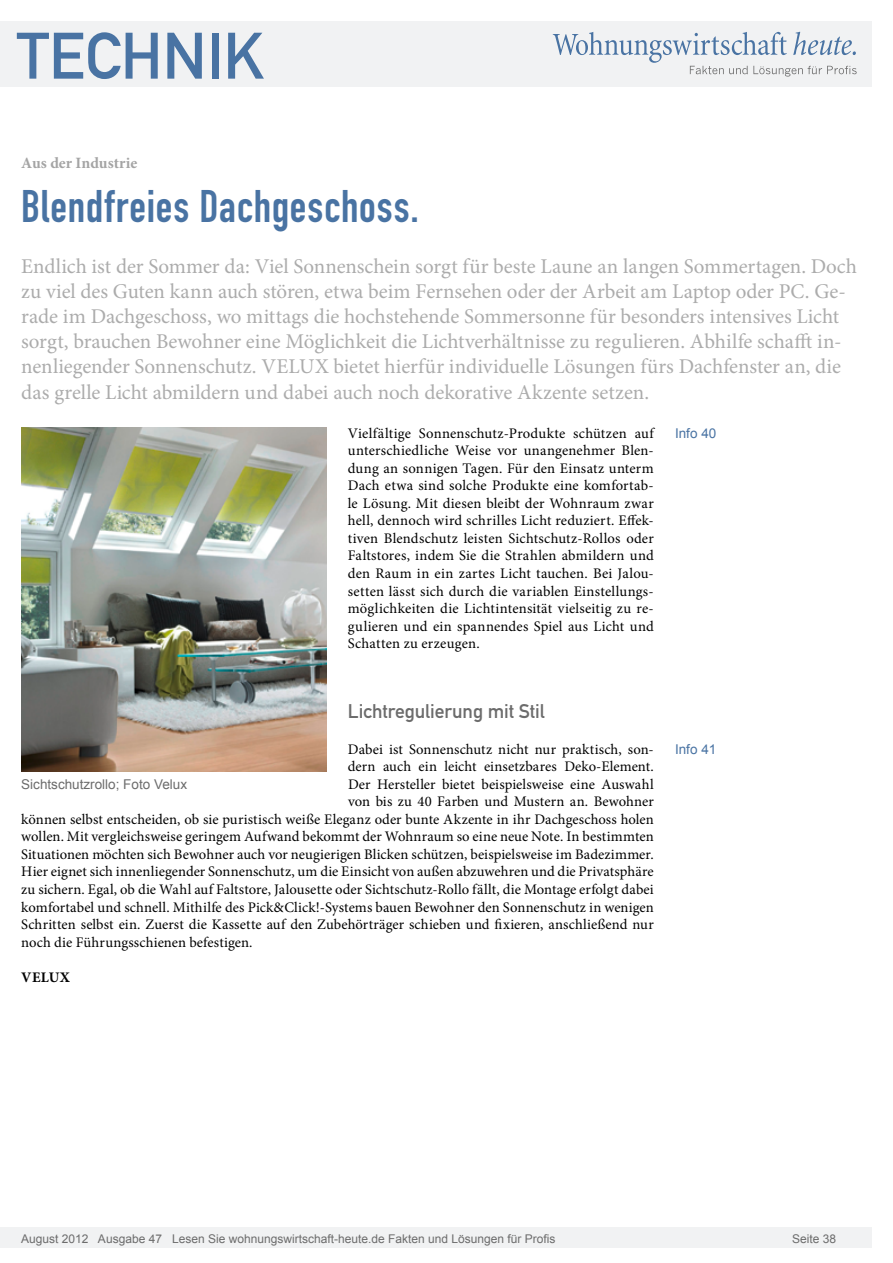
<style>
.page{position:relative;width:893px;height:1263px;background:#fff}
.page>*{position:absolute;margin:0;border:0;box-sizing:border-box;transform-origin:0 0}
.t1{font:64.5px "DIN Mittelschrift";color:#4973a3}
.Überschrift_Groß{font:45px "DIN Engschrift";letter-spacing:.015em;color:#4973a3}
.Anlesetext{font:21px/25.2px "Minion Pro";letter-spacing:-.005em;color:#acacac}
.Überschrift_Grau{font:19.5px "DIN Mittelschrift";letter-spacing:-.005em;color:#6c6c6c}
.Kategorie{font:700 15.75px "Minion Pro";color:#a4a4a4}
.Fließtext_erste_Zeil{font:14.7px/17.5px "Minion Pro";letter-spacing:.005em;color:#000;text-align:justify}
.AUTOR{font:700 14.7px "Minion Pro";letter-spacing:.025em;color:#000}
.Bildunterschrift{font:13.5px "Arial";color:#6c6c6c}
.Info{font:13.5px "Arial";color:#4973a3}
.t2{font:12px "Arial";color:#6c6c6c}
</style>
<div class="page">
<div style="left:0;top:1227px;width:872px;height:20px;background:#f1f2f3"></div>
<div style="left:0;top:21px;width:872px;height:66px;background:#f1f2f3"></div>
<svg style="left:553px;top:32px;width:304px;height:45px"></svg>
<img style="left:21px;top:427px;width:306px;height:344px">
<h1 class="t1" style="left:17px;top:18px;width:249px">TECHNIK</h1>
<p class="Kategorie" style="left:21px;top:152px;width:118px">Aus der Industrie</p>
<p class="Überschrift_Groß" style="left:21px;top:180px;width:399px">Blendfreies Dachgeschoss.</p>
<p class="Anlesetext" style="left:21px;top:253px;width:837px">Endlich ist der Sommer da: Viel Sonnenschein sorgt für beste Laune an langen Sommertagen. Doch zu viel des Guten kann auch stören, etwa beim Fernsehen oder der Arbeit am Laptop oder PC. Ge&shy;rade im Dachgeschoss, wo mittags die hochstehende Sommersonne für besonders intensives Licht sorgt, brauchen Bewohner eine Möglichkeit die Lichtverhältnisse zu regulieren. Abhilfe schafft in&shy;nenliegender Sonnenschutz. VELUX bietet hierfür individuelle Lösungen fürs Dachfenster an, die das grelle Licht abmildern und dabei auch noch dekorative Akzente setzen.</p>
<p class="Info" style="left:675px;top:424px;width:43px">Info 40</p>
<p class="Fließtext_erste_Zeil" style="left:348px;top:424px;width:307px">Vielfältige Sonnenschutz-Produkte schützen auf unterschiedliche Weise vor unangenehmer Blen&shy;dung an sonnigen Tagen. Für den Einsatz unterm Dach etwa sind solche Produkte eine komfortab&shy;le Lösung. Mit diesen bleibt der Wohnraum zwar hell, dennoch wird schrilles Licht reduziert. Effek&shy;tiven Blendschutz leisten Sichtschutz-Rollos oder Faltstores, indem Sie die Strahlen abmildern und den Raum in ein zartes Licht tauchen. Bei Jalou&shy;setten lässt sich durch die variablen Einstellungs&shy;möglichkeiten die Lichtintensität vielseitig zu re&shy;gulieren und ein spannendes Spiel aus Licht und Schatten zu erzeugen.</p>
<p class="Überschrift_Grau" style="left:348px;top:700px;width:198px">Lichtregulierung mit Stil</p>
<p class="Fließtext_erste_Zeil" style="left:348px;top:740px;width:307px">Dabei ist Sonnenschutz nicht nur praktisch, son-</p>
<p class="Fließtext_erste_Zeil" style="left:348px;top:758px;width:307px">dern auch ein leicht einsetzbares Deko-Element.</p>
<p class="Fließtext_erste_Zeil" style="left:348px;top:775px;width:307px">Der Hersteller bietet beispielsweise eine Auswahl</p>
<p class="Fließtext_erste_Zeil" style="left:348px;top:793px;width:307px">von bis zu 40 Farben und Mustern an. Bewohner</p>
<p class="Fließtext_erste_Zeil" style="left:21px;top:810px;width:634px">können selbst entscheiden, ob sie puristisch weiße Eleganz oder bunte Akzente in ihr Dachgeschoss holen</p>
<p class="Fließtext_erste_Zeil" style="left:21px;top:828px;width:634px">wollen. Mit vergleichsweise geringem Aufwand bekommt der Wohnraum so eine neue Note. In bestimmten</p>
<p class="Fließtext_erste_Zeil" style="left:21px;top:845px;width:634px">Situationen möchten sich Bewohner auch vor neugierigen Blicken schützen, beispielsweise im Badezimmer.</p>
<p class="Fließtext_erste_Zeil" style="left:21px;top:863px;width:634px">Hier eignet sich innenliegender Sonnenschutz, um die Einsicht von außen abzuwehren und die Privatsphäre</p>
<p class="Fließtext_erste_Zeil" style="left:21px;top:880px;width:634px">zu sichern. Egal, ob die Wahl auf Faltstore, Jalousette oder Sichtschutz-Rollo fällt, die Montage erfolgt dabei</p>
<p class="Fließtext_erste_Zeil" style="left:21px;top:898px;width:634px">komfortabel und schnell. Mithilfe des Pick&amp;Click!-Systems bauen Bewohner den Sonnenschutz in wenigen</p>
<p class="Fließtext_erste_Zeil" style="left:21px;top:916px;width:634px">Schritten selbst ein. Zuerst die Kassette auf den Zubehörträger schieben und fixieren, anschließend nur</p>
<p class="Fließtext_erste_Zeil" style="left:21px;top:933px;width:233px">noch die Führungsschienen befestigen.</p>
<p class="AUTOR" style="left:21px;top:967px;width:50px">VELUX</p>
<p class="Bildunterschrift" style="left:21px;top:775px;width:167px">Sichtschutzrollo; Foto Velux</p>
<p class="Info" style="left:675px;top:740px;width:43px">Info 41</p>
<p class="t2" style="left:21px;top:1230px;width:536px">August 2012 Ausgabe 47 Lesen Sie wohnungswirtschaft-heute.de Fakten und Lösungen für Profis</p>
<p class="t2" style="left:792px;top:1231px;width:46px">Seite 38</p>
</div>
